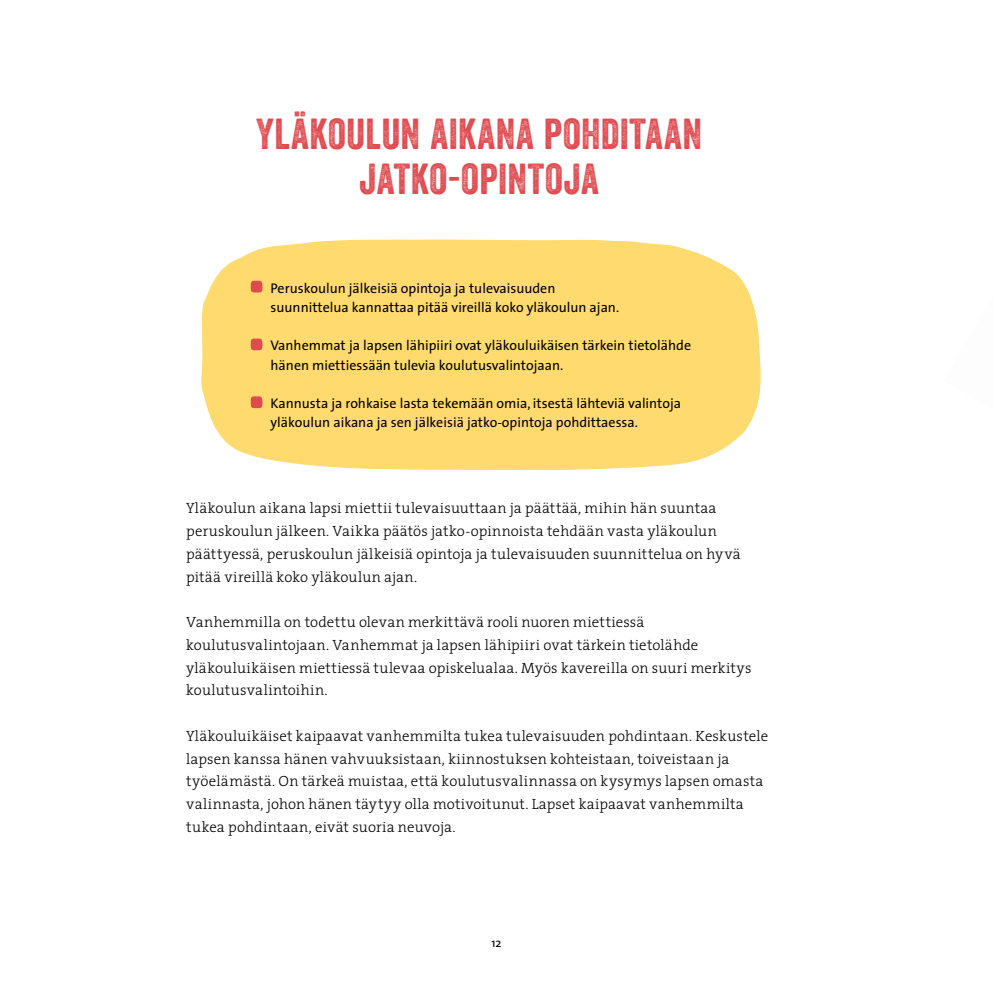
<style>
.page{position:relative;width:993px;height:993px;background:#fff}
.page>*{position:absolute;margin:0;border:0;box-sizing:border-box;transform-origin:0 0}
.Rubrik_TXT{font:42px/45.5px "Veneer Two";letter-spacing:.01em;color:#e04b50;text-align:center}
.LEIPIS_0504_2019{font:300 14.88px/22.8px "The Serif";letter-spacing:.015em;color:#000}
.punkter{font:14px/19.2px "The Sans";color:#000}
.t1{font:12.25px "The Sans";color:#000}
</style>
<div class="page">
<svg style="left:201px;top:239px;width:560px;height:231px;background:#fedc79"></svg>
<svg style="left:250px;top:281px;width:12px;height:11px"></svg>
<svg style="left:250px;top:338px;width:12px;height:12px"></svg>
<svg style="left:250px;top:396px;width:12px;height:12px"></svg>
<p class="Rubrik_TXT" style="left:256px;top:111px;width:447px">YLÄKOULUN AIKANA POHDITAAN<br>JATKO-OPINTOJA</p>
<p class="punkter" style="left:270px;top:277px;width:350px">Peruskoulun jälkeisiä opintoja ja tulevaisuuden suunnittelua kannattaa pitää vireillä koko yläkoulun ajan.</p>
<p class="punkter" style="left:270px;top:335px;width:422px">Vanhemmat ja lapsen lähipiiri ovat yläkouluikäisen tärkein tietolähde hänen miettiessään tulevia koulutusvalintojaan.</p>
<p class="punkter" style="left:270px;top:393px;width:412px">Kannusta ja rohkaise lasta tekemään omia, itsestä lähteviä valintoja yläkoulun aikana ja sen jälkeisiä jatko-opintoja pohdittaessa.</p>
<p class="LEIPIS_0504_2019" style="left:186px;top:496px;width:556px">Yläkoulun aikana lapsi miettii tulevaisuuttaan ja päättää, mihin hän suuntaa peruskoulun jälkeen. Vaikka päätös jatko-opinnoista tehdään vasta yläkoulun päättyessä, peruskoulun jälkeisiä opintoja ja tulevaisuuden suunnittelua on hyvä pitää vireillä koko yläkoulun ajan.</p>
<p class="LEIPIS_0504_2019" style="left:186px;top:610px;width:566px">Vanhemmilla on todettu olevan merkittävä rooli nuoren miettiessä koulutusvalintojaan. Vanhemmat ja lapsen lähipiiri ovat tärkein tietolähde yläkouluikäisen miettiessä tulevaa opiskelualaa. Myös kavereilla on suuri merkitys koulutusvalintoihin.</p>
<p class="LEIPIS_0504_2019" style="left:186px;top:723px;width:583px">Yläkouluikäiset kaipaavat vanhemmilta tukea tulevaisuuden pohdintaan. Keskustele lapsen kanssa hänen vahvuuksistaan, kiinnostuksen kohteistaan, toiveistaan ja työelämästä. On tärkeä muistaa, että koulutusvalinnassa on kysymys lapsen omasta valinnasta, johon hänen täytyy olla motivoitunut. Lapset kaipaavat vanhemmilta tukea pohdintaan, eivät suoria neuvoja.</p>
<p class="t1" style="left:491px;top:932px;width:11px">12</p>
</div>
